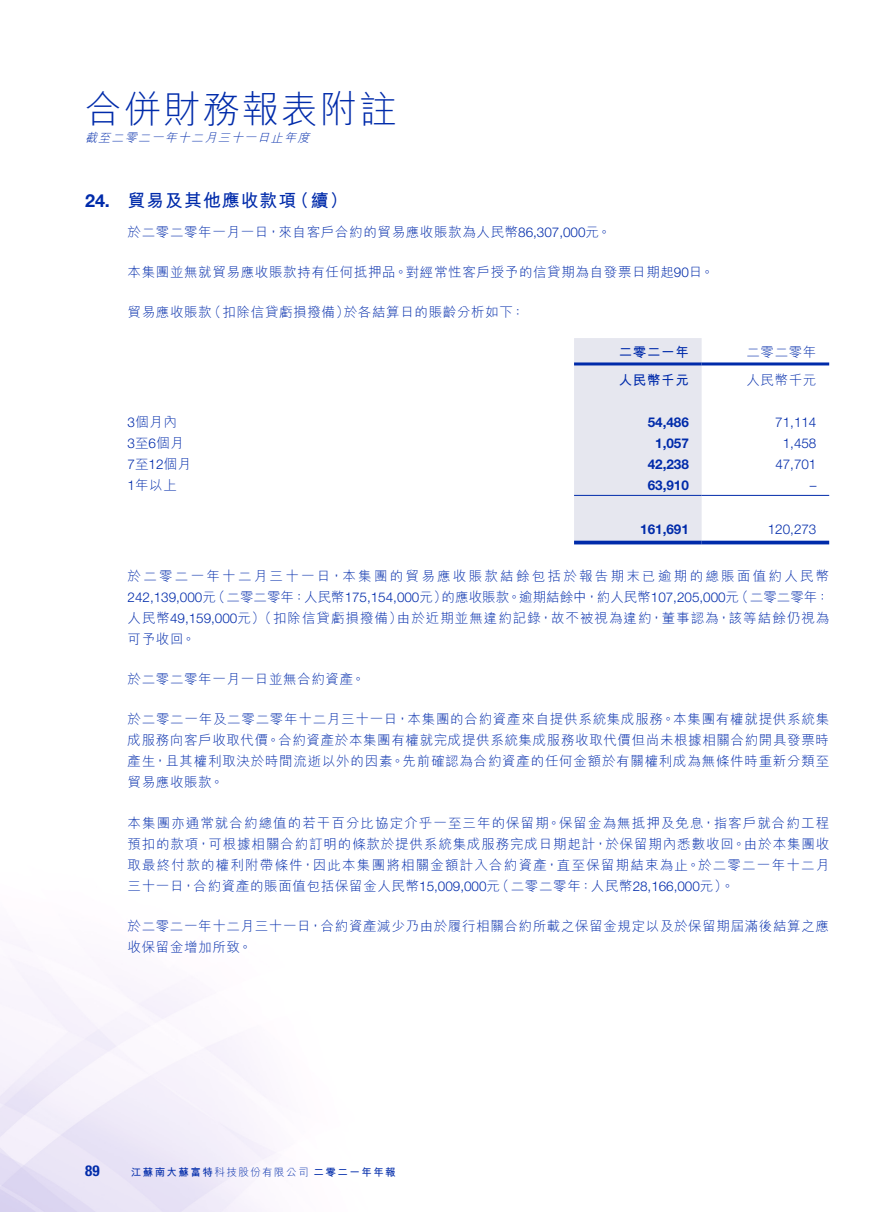
<style>
.page{position:relative;width:893px;height:1212px;background:#fff}
.page>*{position:absolute;margin:0;border:0;box-sizing:border-box;transform-origin:0 0}
.t1{font:300 37.5px "M Hei HK";letter-spacing:.045em;color:#002baa}
.t2{font:700 18px "M Hei HK";letter-spacing:.05em;color:#002baa}
.t3{font:700 condensed 15px "Helvetica Neue LT Std";color:#002baa}
.t4{font:300 13.5px/21px "M Hei HK";letter-spacing:.05em;color:#002baa;text-align:justify}
.t5{font:300 13.5px "Helvetica Neue LT Std";color:#002baa}
.t6{font:700 13.5px "Helvetica Neue LT Std";color:#002baa}
.t7{font:700 13.5px "M Hei HK";letter-spacing:.05em;color:#002baa}
.t8{font:italic 300 12px "M Hei HK";color:#002baa}
.t9{font:700 10.5px "M Hei HK";letter-spacing:.14em;color:#002baa}
.s1{font-family:"Helvetica Neue LT Std"}
.s2{font-family:"M Hei HK"}
.s3{font-weight:300}
</style>
<div class="page">
<div style="left:574px;top:338px;width:128px;height:203px;background:#e6e7ef"></div>
<hr style="left:574px;top:362px;width:128px;height:3px;background:#002baa">
<hr style="left:702px;top:362px;width:127px;height:3px;background:#002baa">
<hr style="left:574px;top:495px;width:128px;height:1px;background:#002baa">
<hr style="left:702px;top:495px;width:127px;height:1px;background:#002baa">
<hr style="left:574px;top:541px;width:128px;height:3px;background:#002baa">
<hr style="left:702px;top:541px;width:127px;height:3px;background:#002baa">
<h1 class="t1" style="left:85px;top:90px;width:313px">合併財務報表附註</h1>
<p class="t8" style="left:85px;top:132px;width:229px">截至二零二一年十二月三十一日止年度</p>
<h2 class="t2" style="left:85px;top:188px;width:264px"><span class="s1">24.</span> 貿易及其他應收款項（續）</h2>
<p class="t4" style="left:128px;top:221px;width:485px">於二零二零年一月一日，來自客戶合約的貿易應收賬款為人民幣<span class="s1">86,307,000</span>元。</p>
<p class="t4" style="left:128px;top:261px;width:588px">本集團並無就貿易應收賬款持有任何抵押品。對經常性客戶授予的信貸期為自發票日期起<span class="s1">90</span>日。</p>
<p class="t4" style="left:128px;top:302px;width:399px">貿易應收賬款（扣除信貸虧損撥備）於各結算日的賬齡分析如下：</p>
<p class="t7" style="left:619px;top:343px;width:72px">二零二一年</p>
<p class="t4" style="left:746px;top:342px;width:72px">二零二零年</p>
<p class="t7" style="left:619px;top:370px;width:72px">人民幣千元</p>
<p class="t4" style="left:746px;top:369px;width:72px">人民幣千元</p>
<p class="t4" style="left:128px;top:411px;width:51px"><span class="s1">3</span>個月內</p>
<p class="t6" style="left:648px;top:414px;width:43px">54,486</p>
<p class="t5" style="left:775px;top:414px;width:43px">71,114</p>
<p class="t4" style="left:128px;top:432px;width:58px"><span class="s1">3</span>至<span class="s1">6</span>個月</p>
<p class="t6" style="left:655px;top:435px;width:35px">1,057</p>
<p class="t5" style="left:783px;top:435px;width:35px">1,458</p>
<p class="t5" style="left:128px;top:456px;width:65px">7<span class="s2">至</span>12<span class="s2">個月</span></p>
<p class="t6" style="left:648px;top:456px;width:43px">42,238</p>
<p class="t5" style="left:775px;top:456px;width:43px">47,701</p>
<p class="t4" style="left:128px;top:474px;width:51px"><span class="s1">1</span>年以上</p>
<p class="t6" style="left:648px;top:477px;width:43px">63,910</p>
<p class="t5" style="left:810px;top:477px;width:8px">–</p>
<p class="t6" style="left:640px;top:521px;width:50px">161,691</p>
<p class="t5" style="left:768px;top:521px;width:50px">120,273</p>
<p class="t4" style="left:128px;top:565px;width:703px">於二零二一年十二月三十一日，本集團的貿易應收賬款結餘包括於報告期末已逾期的總賬面值約人民幣<span class="s1">242,139,000</span>元（二零二零年：人民幣<span class="s1">175,154,000</span>元）的應收賬款。逾期結餘中，約人民幣<span class="s1">107,205,000</span>元（二零二零年：人民幣<span class="s1">49,159,000</span>元）（扣除信貸虧損撥備）由於近期並無違約記錄，故不被視為違約，董事認為，該等結餘仍視為可予收回。</p>
<p class="t4" style="left:128px;top:669px;width:239px">於二零二零年一月一日並無合約資產。</p>
<p class="t4" style="left:128px;top:709px;width:703px">於二零二一年及二零二零年十二月三十一日，本集團的合約資產來自提供系統集成服務。本集團有權就提供系統集成服務向客戶收取代價。合約資產於本集團有權就完成提供系統集成服務收取代價但尚未根據相關合約開具發票時產生，且其權利取決於時間流逝以外的因素。先前確認為合約資產的任何金額於有關權利成為無條件時重新分類至貿易應收賬款。</p>
<p class="t4" style="left:128px;top:812px;width:703px">本集團亦通常就合約總值的若干百分比協定介乎一至三年的保留期。保留金為無抵押及免息，指客戶就合約工程預扣的款項，可根據相關合約訂明的條款於提供系統集成服務完成日期起計，於保留期內悉數收回。由於本集團收取最終付款的權利附帶條件，因此本集團將相關金額計入合約資產，直至保留期結束為止。於二零二一年十二月三十一日，合約資產的賬面值包括保留金人民幣<span class="s1">15,009,000</span>元（二零二零年：人民幣<span class="s1">28,166,000</span>元）。</p>
<p class="t4" style="left:128px;top:915px;width:703px">於二零二一年十二月三十一日，合約資產減少乃由於履行相關合約所載之保留金規定以及於保留期屆滿後結算之應收保留金增加所致。</p>
<p class="t3" style="left:85px;top:1161px;width:16px">89</p>
<p class="t9" style="left:131px;top:1165px;width:267px">江蘇南大蘇富特<span class="s3">科技股份有限公司</span>二零二一年年報</p>
</div>
